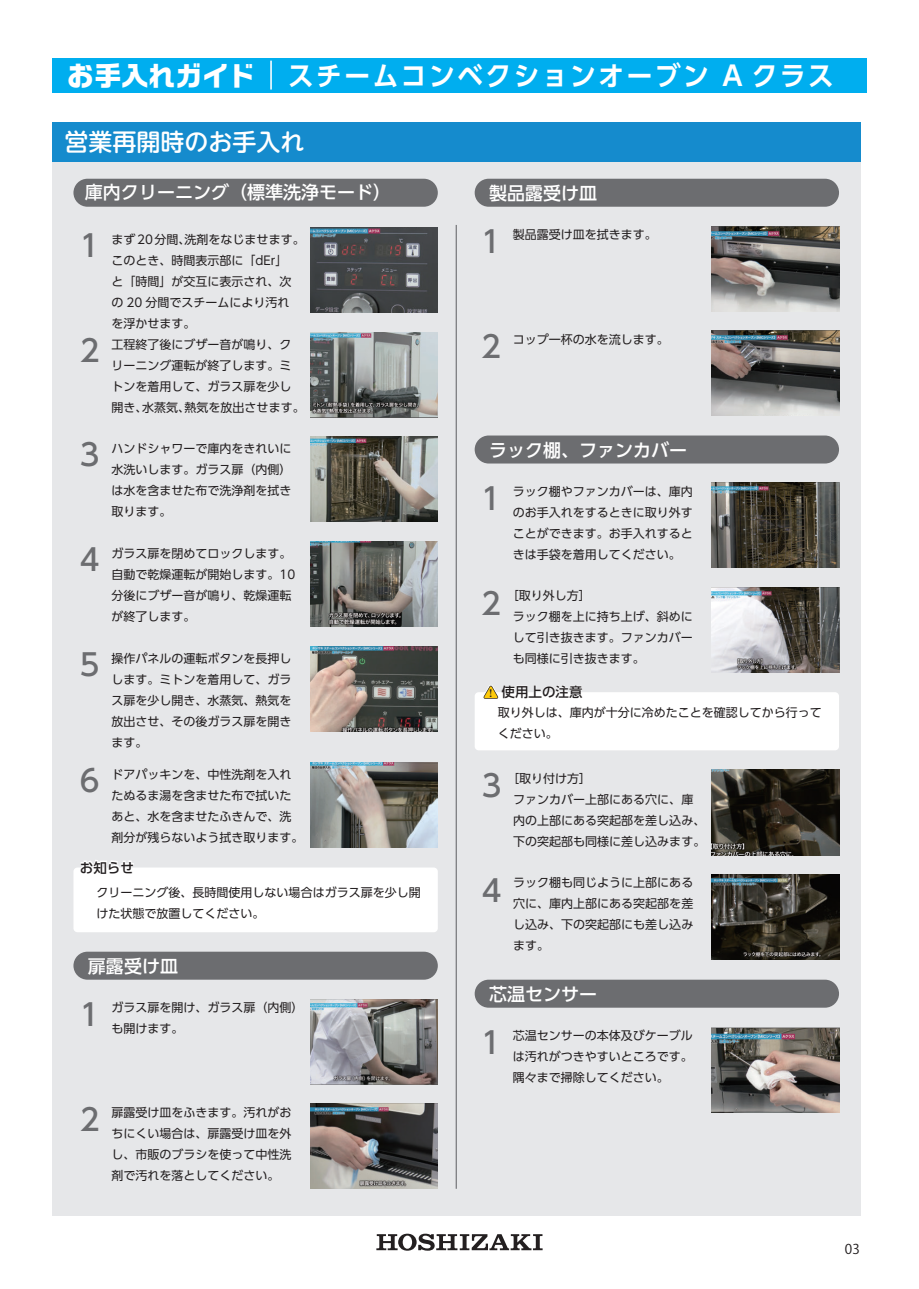
<style>
.page{position:relative;width:919px;height:1289px;background:#fff}
.page>*{position:absolute;margin:0;border:0;box-sizing:border-box;transform-origin:0 0}
.t1{font:500 30px "UD Shin Go Pro";color:#6c6d70}
.t2{font:700 27px "UD Shin Go Pro De";letter-spacing:.1em;color:#fff;scale:.95 1}
.t3{font:500 24px "UD Shin M Go Pro";color:#fff}
.t4{font:500 18px "UD Shin Go Pro";color:#fff}
.t5{font:500 13.5px "UD Shin Go Pro";color:#231f20}
.t6{font:13.5px "Koz Go Pr 6 N";color:#231f20}
.t7{font:12px/21px "UD Shin Go Pro";color:#231f20}
.s1{font-family:"Ro G San Srf Std"}
.s2{font-family:"Hira Min Pro W6";font-weight:400;font-size:10.05px}
</style>
<div class="page">
<div style="left:52px;top:163px;width:808px;height:1052px;background:#e6e7e9"></div>
<div style="left:73px;top:951px;width:365px;height:28px;background:#6c6d70;border-radius:14px"></div>
<div style="left:474px;top:692px;width:365px;height:58px;background:#fff;border-radius:4px"></div>
<svg style="left:483px;top:685px;width:100px;height:14px"></svg>
<img style="left:310px;top:227px;width:128px;height:85px">
<img style="left:310px;top:1103px;width:128px;height:85px">
<div style="left:474px;top:179px;width:365px;height:28px;background:#6c6d70;border-radius:14px"></div>
<img style="left:711px;top:226px;width:128px;height:85px">
<img style="left:711px;top:331px;width:128px;height:85px">
<div style="left:474px;top:979px;width:365px;height:28px;background:#6c6d70;border-radius:14px"></div>
<img style="left:711px;top:1027px;width:128px;height:85px">
<div style="left:474px;top:435px;width:365px;height:28px;background:#6c6d70;border-radius:14px"></div>
<div style="left:52px;top:122px;width:808px;height:40px;background:#158bcd"></div>
<img style="left:711px;top:483px;width:128px;height:85px">
<img style="left:711px;top:587px;width:128px;height:85px">
<img style="left:711px;top:770px;width:128px;height:85px">
<img style="left:711px;top:874px;width:128px;height:85px">
<div style="left:73px;top:179px;width:365px;height:28px;background:#6c6d70;border-radius:14px"></div>
<img style="left:310px;top:332px;width:128px;height:85px">
<img style="left:310px;top:437px;width:128px;height:85px">
<img style="left:310px;top:541px;width:128px;height:85px">
<img style="left:310px;top:646px;width:128px;height:85px">
<img style="left:310px;top:762px;width:128px;height:86px">
<svg style="left:376px;top:1233px;width:166px;height:17px"></svg>
<hr style="left:455px;top:225px;width:2px;height:963px;background:#6c6d70">
<div style="left:52px;top:58px;width:814px;height:34px;background:#00aeef"></div>
<hr style="left:270px;top:61px;width:2px;height:29px;background:#fff">
<svg style="left:80px;top:860px;width:54px;height:7px"></svg>
<div style="left:73px;top:867px;width:365px;height:65px;background:#fff;border-radius:4px"></div>
<img style="left:310px;top:999px;width:128px;height:85px">
<h2 class="t2" style="left:67px;top:54px;width:808px"><span class="s1">お手入れガイド</span> スチームコンベクションオーブン A クラス</h2>
<h3 class="t3" style="left:64px;top:122px;width:242px">営業再開時のお手入れ</h3>
<h3 class="t4" style="left:85px;top:177px;width:308px">庫内クリーニング（標準洗浄モード）</h3>
<h1 class="t1" style="left:80px;top:221px;width:21px">1</h1>
<p class="t7" style="left:111px;top:228px;width:195px">まず20分間、洗剤をなじませます。このとき、時間表示部に「dEr」<br>と「時間」が交互に表示され、次の 20 分間でスチームにより汚れ<br>を浮かせます。</p>
<h1 class="t1" style="left:80px;top:326px;width:21px">2</h1>
<p class="t7" style="left:111px;top:333px;width:195px">工程終了後にブザー音が鳴り、クリーニング運転が終了します。ミトンを着用して、ガラス扉を少し開き、水蒸気、熱気を放出させます。</p>
<h1 class="t1" style="left:80px;top:430px;width:21px">3</h1>
<p class="t7" style="left:111px;top:438px;width:181px;text-align:justify">ハンドシャワーで庫内をきれいに水洗いします。ガラス扉（内側）は水を含ませた布で洗浄剤を拭き取ります。</p>
<h1 class="t1" style="left:80px;top:535px;width:21px">4</h1>
<p class="t7" style="left:111px;top:542px;width:185px">ガラス扉を閉めてロックします。自動で乾燥運転が開始します。10分後にブザー音が鳴り、乾燥運転が終了します。</p>
<h1 class="t1" style="left:80px;top:640px;width:21px">5</h1>
<p class="t7" style="left:111px;top:647px;width:181px;text-align:justify">操作パネルの運転ボタンを長押しします。ミトンを着用して、ガラス扉を少し開き、水蒸気、熱気を放出させ、その後ガラス扉を開きます。</p>
<h1 class="t1" style="left:80px;top:756px;width:21px">6</h1>
<p class="t7" style="left:111px;top:764px;width:193px">ドアパッキンを、中性洗剤を入れたぬるま湯を含ませた布で拭いたあと、水を含ませたふきんで、洗剤分が残らないよう拭き取ります。</p>
<p class="t5" style="left:80px;top:856px;width:55px">お知らせ</p>
<p class="t7" style="left:96px;top:881px;width:326px">クリーニング後、長時間使用しない場合はガラス扉を少し開けた状態で放置してください。</p>
<h3 class="t4" style="left:88px;top:951px;width:92px">扉露受け皿</h3>
<h1 class="t1" style="left:80px;top:990px;width:21px">1</h1>
<p class="t7" style="left:111px;top:996px;width:193px">ガラス扉を開け、ガラス扉（内側）も開けます。</p>
<h1 class="t1" style="left:80px;top:1095px;width:21px">2</h1>
<p class="t7" style="left:111px;top:1101px;width:181px;text-align:justify">扉露受け皿をふきます。汚れがおちにくい場合は、扉露受け皿を外し、市販のブラシを使って中性洗剤で汚れを落としてください。</p>
<h3 class="t4" style="left:489px;top:179px;width:109px">製品露受け皿</h3>
<h1 class="t1" style="left:481px;top:217px;width:21px">1</h1>
<p class="t7" style="left:512px;top:223px;width:145px">製品露受け皿を拭きます。</p>
<h1 class="t1" style="left:481px;top:322px;width:21px">2</h1>
<p class="t7" style="left:512px;top:328px;width:181px">コップ一杯の水を流します。　　</p>
<h3 class="t4" style="left:489px;top:435px;width:199px">ラック棚、ファンカバー</h3>
<h1 class="t1" style="left:481px;top:474px;width:21px">1</h1>
<p class="t7" style="left:512px;top:480px;width:181px;text-align:justify">ラック棚やファンカバーは、庫内のお手入れをするときに取り外すことができます。お手入れするときは手袋を着用してください。</p>
<h1 class="t1" style="left:481px;top:579px;width:21px">2</h1>
<p class="t7" style="left:512px;top:585px;width:181px;text-indent:-6px">［取り外し方］<br>ラック棚を上に持ち上げ、斜めにして引き抜きます。ファンカバーも同様に引き抜きます。</p>
<p class="t5" style="left:486px;top:681px;width:98px"><span class="s2">！</span>使用上の注意</p>
<p class="t7" style="left:497px;top:701px;width:325px">取り外しは、庫内が十分に冷めたことを確認してから行ってください。　</p>
<h1 class="t1" style="left:481px;top:761px;width:21px">3</h1>
<p class="t7" style="left:513px;top:767px;width:193px;text-indent:-6px">［取り付け方］<br>ファンカバー上部にある穴に、庫内の上部にある突起部を差し込み、下の突起部も同様に差し込みます。</p>
<h1 class="t1" style="left:481px;top:866px;width:21px">4</h1>
<p class="t7" style="left:513px;top:872px;width:181px;text-align:justify">ラック棚も同じように上部にある穴に、庫内上部にある突起部を差し込み、下の突起部にも差し込みます。</p>
<h3 class="t4" style="left:489px;top:979px;width:109px">芯温センサー</h3>
<h1 class="t1" style="left:481px;top:1018px;width:21px">1</h1>
<p class="t7" style="left:512px;top:1024px;width:181px;text-align:justify">芯温センサーの本体及びケーブルは汚れがつきやすいところです。隅々まで掃除してください。</p>
<p class="t6" style="left:844px;top:1241px;width:16px">03</p>
</div>
